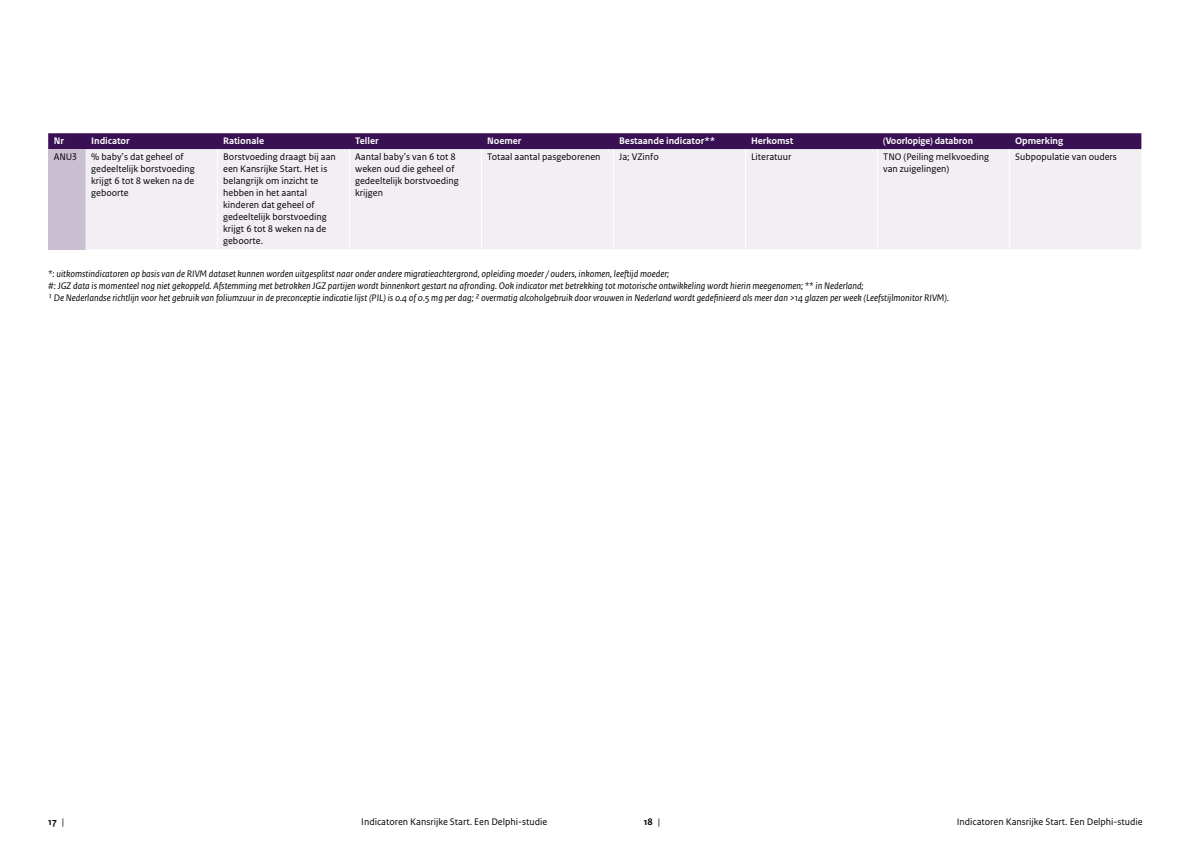
<style>
.page{position:relative;width:1191px;height:842px;background:#fff}
.page>*{position:absolute;margin:0;border:0;box-sizing:border-box;transform-origin:0 0}
._10_RIVM_Broodtekst{font:italic 10px/12px "Rijksoverheid Sans Text";color:#000}
.Tabel_broodteskt_10{font:10px/12px "Rijksoverheid Sans Text";color:#000}
._32_RIVM_Tabel_Brood{font:700 10px "Rijksoverheid Sans Text";color:#fff}
.t1{font:700 10px "Rijksoverheid Sans Text";color:#000}
.s1{font-weight:400}
</style>
<div class="page">
<div style="left:48px;top:133px;width:1093px;height:16px;background:#391053"></div>
<div style="left:48px;top:149px;width:38px;height:100px;background:#cbc0d2"></div>
<div style="left:86px;top:149px;width:1055px;height:100px;background:#f2eef3"></div>
<hr style="left:217px;top:149px;width:1px;height:100px;background:#fff">
<hr style="left:349px;top:149px;width:1px;height:100px;background:#fff">
<hr style="left:481px;top:149px;width:1px;height:100px;background:#fff">
<hr style="left:613px;top:149px;width:1px;height:100px;background:#fff">
<hr style="left:745px;top:149px;width:1px;height:100px;background:#fff">
<hr style="left:877px;top:149px;width:1px;height:100px;background:#fff">
<hr style="left:1009px;top:149px;width:1px;height:100px;background:#fff">
<p class="_32_RIVM_Tabel_Brood" style="left:54px;top:136px;width:12px">Nr</p>
<p class="_32_RIVM_Tabel_Brood" style="left:91px;top:136px;width:40px">Indicator</p>
<p class="_32_RIVM_Tabel_Brood" style="left:223px;top:136px;width:42px">Rationale</p>
<p class="_32_RIVM_Tabel_Brood" style="left:355px;top:136px;width:25px">Teller</p>
<p class="_32_RIVM_Tabel_Brood" style="left:487px;top:136px;width:36px">Noemer</p>
<p class="_32_RIVM_Tabel_Brood" style="left:619px;top:136px;width:98px">Bestaande indicator**</p>
<p class="_32_RIVM_Tabel_Brood" style="left:751px;top:136px;width:44px">Herkomst</p>
<p class="_32_RIVM_Tabel_Brood" style="left:883px;top:136px;width:91px">(Voorlopige) databron</p>
<p class="_32_RIVM_Tabel_Brood" style="left:1015px;top:136px;width:50px">Opmerking</p>
<p class="Tabel_broodteskt_10" style="left:54px;top:151px;width:25px">ANU3</p>
<p class="Tabel_broodteskt_10" style="left:91px;top:151px;width:105px">% baby’s dat geheel of gedeeltelijk borstvoeding krijgt 6 tot 8 weken na de geboorte</p>
<p class="Tabel_broodteskt_10" style="left:223px;top:151px;width:114px">Borstvoeding draagt bij aan een Kansrijke Start. Het is belangrijk om inzicht te hebben in het aantal kinderen dat geheel of gedeeltelijk borstvoeding krijgt 6 tot 8 weken na de geboorte.</p>
<p class="Tabel_broodteskt_10" style="left:355px;top:151px;width:105px">Aantal baby’s van 6 tot 8 weken oud die geheel of gedeeltelijk borstvoeding krijgen</p>
<p class="Tabel_broodteskt_10" style="left:487px;top:151px;width:115px">Totaal aantal pasgeborenen</p>
<p class="Tabel_broodteskt_10" style="left:619px;top:151px;width:41px">Ja; VZinfo</p>
<p class="Tabel_broodteskt_10" style="left:751px;top:151px;width:42px">Literatuur</p>
<p class="Tabel_broodteskt_10" style="left:883px;top:151px;width:107px">TNO (Peiling melkvoeding van zuigelingen)</p>
<p class="Tabel_broodteskt_10" style="left:1015px;top:151px;width:103px">Subpopulatie van ouders</p>
<p class="_10_RIVM_Broodtekst" style="left:48px;top:268px;width:622px">*: uitkomstindicatoren op basis van de RIVM dataset kunnen worden uitgesplitst naar onder andere migratieachtergrond, opleiding moeder / ouders, inkomen, leeftijd moeder;</p>
<p class="_10_RIVM_Broodtekst" style="left:48px;top:280px;width:902px">#: JGZ data is momenteel nog niet gekoppeld. Afstemming met betrokken JGZ partijen wordt binnenkort gestart na afronding. Ook indicator met betrekking tot motorische ontwikkeling wordt hierin meegenomen; ** in Nederland;<br>¹ De Nederlandse richtlijn voor het gebruik van foliumzuur in de preconceptie indicatie lijst (PIL) is 0.4 of 0.5 mg per dag; ² overmatig alcoholgebruik door vrouwen in Nederland wordt gedefinieerd als meer dan &gt;14 glazen per week (Leefstijlmonitor RIVM).</p>
<p class="t1" style="left:48px;top:816px;width:17px">17 <span class="s1">|</span></p>
<p class="Tabel_broodteskt_10" style="left:361px;top:815px;width:187px">Indicatoren Kansrijke Start. Een Delphi-studie</p>
<p class="t1" style="left:643px;top:816px;width:18px">18 <span class="s1">|</span></p>
<p class="Tabel_broodteskt_10" style="left:956px;top:815px;width:187px">Indicatoren Kansrijke Start. Een Delphi-studie</p>
</div>
